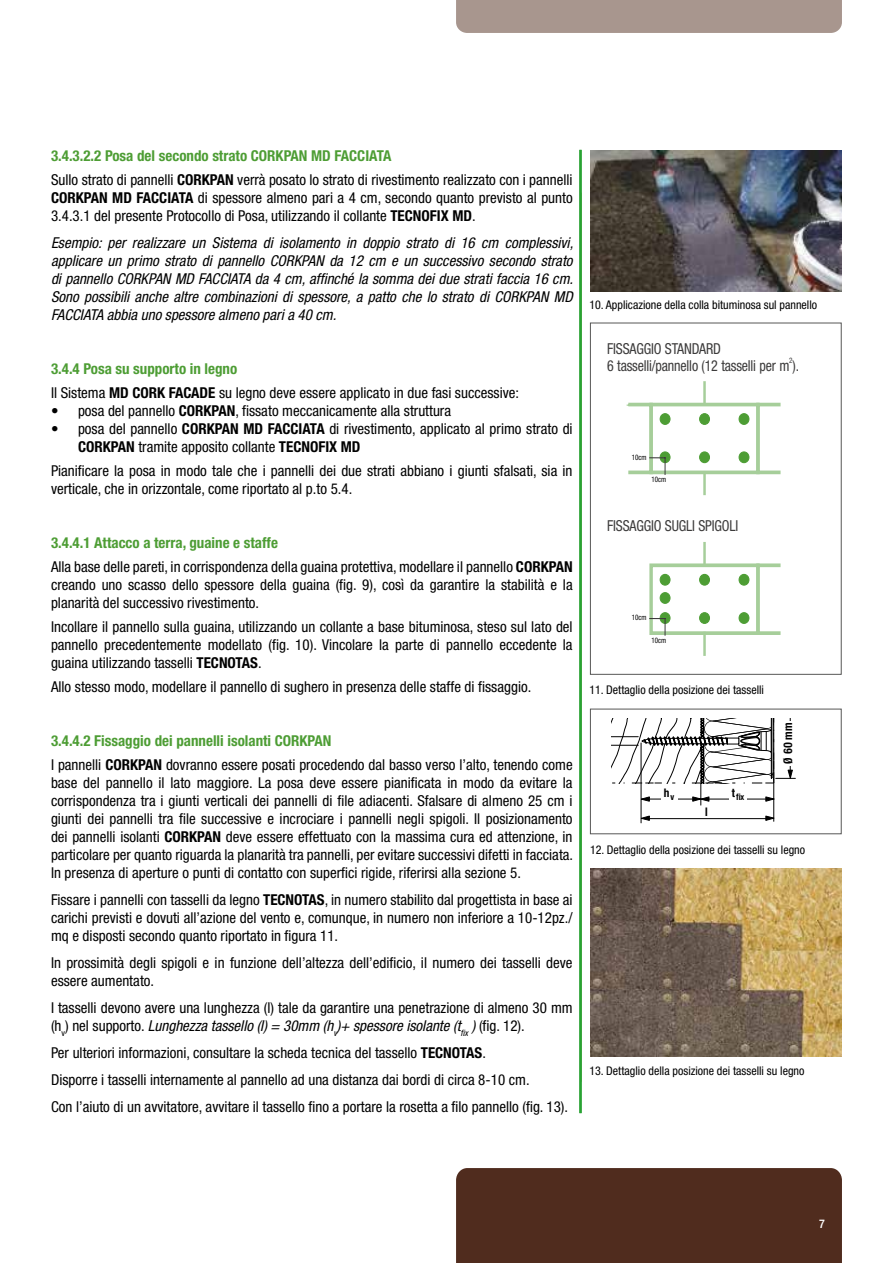
<style>
.page{position:relative;width:893px;height:1263px;background:#fff}
.page>*{position:absolute;margin:0;border:0;box-sizing:border-box;transform-origin:0 0}
.t1{font:condensed 15.15px "Helvetica Neue";letter-spacing:-.01em;color:#3c3b3b;scale:.92 1}
.t2{font:condensed 15px/18px "Helvetica Neue LT Std";color:#000}
.t3{font:italic condensed 15px/18px "Helvetica Neue LT Std";color:#000;text-align:justify}
.t4{font:condensed 12px "Helvetica Neue LT Std";color:#000}
.t5{font:700 12px "Neue Helvetica Condensed BQ";color:#000;scale:.95 1}
.t6{font:500 condensed 12px "Helvetica Neue LT Std";color:#fff}
.t7{font:700 9px "Neue Helvetica Condensed BQ";color:#000;scale:.95 1}
.t8{font:condensed 7.5px "Helvetica Neue";color:#000;scale:.92 1}
.t9{font:condensed 7.5px "Helvetica Neue";color:#3c3b3b;scale:.92 1}
.s1{font-weight:700;color:#4d9d34}
.s2{font-weight:700}
.s3{font-style:italic}
</style>
<div class="page">
<div style="left:456px;top:0;width:386px;height:33px;background:#a8968e"></div>
<div style="left:456px;top:1168px;width:386px;height:95px;background:#502c1e"></div>
<img style="left:590px;top:151px;width:252px;height:141px">
<hr style="left:579px;top:150px;width:3px;height:963px;background:#29a333">
<div style="left:649px;top:403px;width:111px;height:71px;border:4px solid #a6ce9a"></div>
<div style="left:756px;top:403px;width:26px;height:71px;border:4px solid #a6ce9a"></div>
<div style="left:660px;top:414px;width:10px;height:10px;background:#4d9d34;border-radius:50%"></div>
<div style="left:660px;top:413px;width:11px;height:12px;border:1px solid #4d9d34;border-radius:50%"></div>
<div style="left:660px;top:452px;width:10px;height:11px;background:#4d9d34;border-radius:50%"></div>
<div style="left:660px;top:451px;width:11px;height:12px;border:1px solid #4d9d34;border-radius:50%"></div>
<div style="left:739px;top:414px;width:10px;height:10px;background:#4d9d34;border-radius:50%"></div>
<div style="left:738px;top:413px;width:11px;height:12px;border:1px solid #4d9d34;border-radius:50%"></div>
<div style="left:739px;top:452px;width:10px;height:11px;background:#4d9d34;border-radius:50%"></div>
<div style="left:738px;top:451px;width:11px;height:12px;border:1px solid #4d9d34;border-radius:50%"></div>
<hr style="left:703px;top:381px;width:3px;height:24px;background:#a6ce9a">
<div style="left:700px;top:414px;width:9px;height:10px;background:#4d9d34;border-radius:50%"></div>
<div style="left:699px;top:413px;width:11px;height:12px;border:1px solid #4d9d34;border-radius:50%"></div>
<hr style="left:703px;top:471px;width:3px;height:24px;background:#a6ce9a">
<svg style="left:626px;top:402px;width:40px;height:73px"></svg>
<div style="left:649px;top:563px;width:111px;height:72px;border:4px solid #a6ce9a"></div>
<div style="left:660px;top:574px;width:10px;height:11px;background:#4d9d34;border-radius:50%"></div>
<div style="left:660px;top:574px;width:11px;height:12px;border:1px solid #4d9d34;border-radius:50%"></div>
<div style="left:660px;top:613px;width:10px;height:10px;background:#4d9d34;border-radius:50%"></div>
<div style="left:660px;top:612px;width:11px;height:12px;border:1px solid #4d9d34;border-radius:50%"></div>
<div style="left:739px;top:574px;width:10px;height:11px;background:#4d9d34;border-radius:50%"></div>
<div style="left:738px;top:574px;width:11px;height:12px;border:1px solid #4d9d34;border-radius:50%"></div>
<div style="left:739px;top:613px;width:10px;height:10px;background:#4d9d34;border-radius:50%"></div>
<div style="left:738px;top:612px;width:11px;height:12px;border:1px solid #4d9d34;border-radius:50%"></div>
<hr style="left:703px;top:542px;width:3px;height:24px;background:#a6ce9a">
<div style="left:700px;top:574px;width:9px;height:11px;background:#4d9d34;border-radius:50%"></div>
<div style="left:699px;top:574px;width:11px;height:12px;border:1px solid #4d9d34;border-radius:50%"></div>
<hr style="left:703px;top:632px;width:3px;height:24px;background:#a6ce9a">
<div style="left:700px;top:613px;width:9px;height:10px;background:#4d9d34;border-radius:50%"></div>
<div style="left:699px;top:612px;width:11px;height:12px;border:1px solid #4d9d34;border-radius:50%"></div>
<svg style="left:649px;top:618px;width:17px;height:18px"></svg>
<div style="left:660px;top:593px;width:10px;height:10px;background:#4d9d34;border-radius:50%"></div>
<div style="left:660px;top:592px;width:11px;height:12px;border:1px solid #4d9d34;border-radius:50%"></div>
<div style="left:756px;top:563px;width:26px;height:72px;border:4px solid #a6ce9a"></div>
<div style="left:700px;top:452px;width:9px;height:11px;background:#4d9d34;border-radius:50%"></div>
<div style="left:699px;top:451px;width:11px;height:12px;border:1px solid #4d9d34;border-radius:50%"></div>
<div style="left:590px;top:323px;width:252px;height:352px;border:1px solid #575756"></div>
<hr style="left:773px;top:783px;width:1px;height:38px;background:#000">
<hr style="left:644px;top:818px;width:124px;height:1px;background:#000">
<hr style="left:641px;top:743px;width:1px;height:80px;background:#000">
<svg style="left:640px;top:815px;width:10px;height:6px"></svg>
<svg style="left:765px;top:815px;width:10px;height:6px"></svg>
<svg style="left:611px;top:718px;width:184px;height:87px"></svg>
<img style="left:591px;top:868px;width:251px;height:189px">
<div style="left:590px;top:709px;width:252px;height:125px;border:1px solid #575756"></div>
<p class="t2" style="left:51px;top:143px;width:523px;line-height:24px"><span class="s1">3.4.3.2.2 Posa del secondo strato CORKPAN MD FACCIATA<br></span>Sullo strato di pannelli <span class="s2">CORKPAN</span> verrà posato lo strato di rivestimento realizzato con i pannelli</p>
<p class="t2" style="left:51px;top:188px;width:523px"><span class="s2">CORKPAN MD FACCIATA</span> di spessore almeno pari a 4 cm, secondo quanto previsto al punto<br>3.4.3.1 del presente Protocollo di Posa, utilizzando il collante <span class="s2">TECNOFIX MD</span>.</p>
<p class="t3" style="left:51px;top:234px;width:524px">Esempio: per realizzare un Sistema di isolamento in doppio strato di 16 cm complessivi, applicare un primo strato di pannello CORKPAN da 12 cm e un successivo secondo strato di pannello CORKPAN MD FACCIATA da 4 cm, affinché la somma dei due strati faccia 16 cm.<br>Sono possibili anche altre combinazioni di spessore, a patto che lo strato di CORKPAN MD FACCIATA abbia uno spessore almeno pari a 40 cm.</p>
<p class="t2" style="left:51px;top:356px;width:470px;line-height:24px"><span class="s1">3.4.4 Posa su supporto in legno<br></span>Il Sistema <span class="s2">MD CORK FACADE</span> su legno deve essere applicato in due fasi successive:</p>
<p class="t2" style="left:51px;top:401px;width:402px">• posa del pannello <span class="s2">CORKPAN</span>, fissato meccanicamente alla struttura</p>
<p class="t2" style="left:78px;top:419px;width:496px;text-indent:-27px">• posa del pannello <span class="s2">CORKPAN MD FACCIATA</span> di rivestimento, applicato al primo strato di<br><span class="s2">CORKPAN</span> tramite apposito collante <span class="s2">TECNOFIX MD</span></p>
<p class="t2" style="left:51px;top:461px;width:523px">Pianificare la posa in modo tale che i pannelli dei due strati abbiano i giunti sfalsati, sia in verticale, che in orizzontale, come riportato al p.to 5.4.</p>
<p class="t2" style="left:51px;top:530px;width:523px;line-height:24px"><span class="s1">3.4.4.1 Attacco a terra, guaine e staffe<br></span>Alla base delle pareti, in corrispondenza della guaina protettiva, modellare il pannello <span class="s2">CORKPAN</span></p>
<p class="t2" style="left:51px;top:575px;width:523px">creando uno scasso dello spessore della guaina (fig. 9), così da garantire la stabilità e la planarità del successivo rivestimento.</p>
<p class="t2" style="left:51px;top:617px;width:523px;text-align:justify">Incollare il pannello sulla guaina, utilizzando un collante a base bituminosa, steso sul lato del pannello precedentemente modellato (fig. 10). Vincolare la parte di pannello eccedente la guaina utilizzando tasselli <span class="s2">TECNOTAS</span>.</p>
<p class="t2" style="left:51px;top:677px;width:482px">Allo stesso modo, modellare il pannello di sughero in presenza delle staffe di fissaggio.</p>
<p class="t2" style="left:51px;top:728px;width:523px;line-height:24px"><span class="s1">3.4.4.2 Fissaggio dei pannelli isolanti CORKPAN<br></span>I pannelli <span class="s2">CORKPAN</span> dovranno essere posati procedendo dal basso verso l’alto, tenendo come</p>
<p class="t2" style="left:51px;top:773px;width:524px;text-align:justify">base del pannello il lato maggiore. La posa deve essere pianificata in modo da evitare la corrispondenza tra i giunti verticali dei pannelli di file adiacenti. Sfalsare di almeno 25 cm i giunti dei pannelli tra file successive e incrociare i pannelli negli spigoli. Il posizionamento dei pannelli isolanti <span class="s2">CORKPAN</span> deve essere effettuato con la massima cura ed attenzione, in particolare per quanto riguarda la planarità tra pannelli, per evitare successivi difetti in facciata.<br>In presenza di aperture o punti di contatto con superfici rigide, riferirsi alla sezione 5.</p>
<p class="t2" style="left:51px;top:890px;width:523px;text-align:justify">Fissare i pannelli con tasselli da legno <span class="s2">TECNOTAS</span>, in numero stabilito dal progettista in base ai carichi previsti e dovuti all’azione del vento e, comunque, in numero non inferiore a 10-12pz./ mq e disposti secondo quanto riportato in figura 11.</p>
<p class="t2" style="left:51px;top:953px;width:523px">In prossimità degli spigoli e in funzione dell’altezza dell’edificio, il numero dei tasselli deve essere aumentato.</p>
<p class="t2" style="left:51px;top:998px;width:523px">I tasselli devono avere una lunghezza (l) tale da garantire una penetrazione di almeno 30 mm (h<sub>v</sub>) nel supporto. <span class="s3">Lunghezza tassello (I) = 30mm (h</span><sub>v</sub><span class="s3">)+ spessore isolante (t</span><sub>fix</sub> <span class="s3">)</span> (fig. 12).</p>
<p class="t2" style="left:51px;top:1039px;width:519px;line-height:27px">Per ulteriori informazioni, consultare la scheda tecnica del tassello <span class="s2">TECNOTAS</span>.<br>Disporre i tasselli internamente al pannello ad una distanza dai bordi di circa 8-10 cm.<br>Con l’aiuto di un avvitatore, avvitare il tassello fino a portare la rosetta a filo pannello (fig. 13).</p>
<p class="t4" style="left:589px;top:298px;width:229px">10. Applicazione della colla bituminosa sul pannello</p>
<p class="t1" style="left:607px;top:339px;width:125px">FISSAGGIO STANDARD</p>
<p class="t9" style="left:789px;top:356px;width:5px">2</p>
<p class="t1" style="left:607px;top:357px;width:210px">6 tasselli/pannello (12 tasselli per m ).</p>
<p class="t8" style="left:632px;top:453px;width:18px">10cm</p>
<p class="t8" style="left:651px;top:475px;width:18px">10cm</p>
<p class="t1" style="left:607px;top:517px;width:144px">FISSAGGIO SUGLI SPIGOLI</p>
<p class="t8" style="left:632px;top:613px;width:18px">10cm</p>
<p class="t8" style="left:651px;top:636px;width:18px">10cm</p>
<p class="t4" style="left:589px;top:683px;width:176px">11. Dettaglio della posizione dei tasselli</p>
<p class="t5" style="left:664px;top:786px;width:13px">h<sub>v</sub></p>
<p class="t7" style="left:732px;top:792px;width:15px"><sup>t</sup>fix</p>
<p class="t5" style="left:705px;top:804px;width:4px">l</p>
<p class="t5" style="left:781px;top:764px;width:45px;rotate:-90deg">Ø 60 mm</p>
<p class="t4" style="left:590px;top:843px;width:217px">12. Dettaglio della posizione dei tasselli su legno</p>
<p class="t4" style="left:589px;top:1064px;width:217px">13. Dettaglio della posizione dei tasselli su legno</p>
<p class="t6" style="left:819px;top:1217px;width:7px">7</p>
</div>
